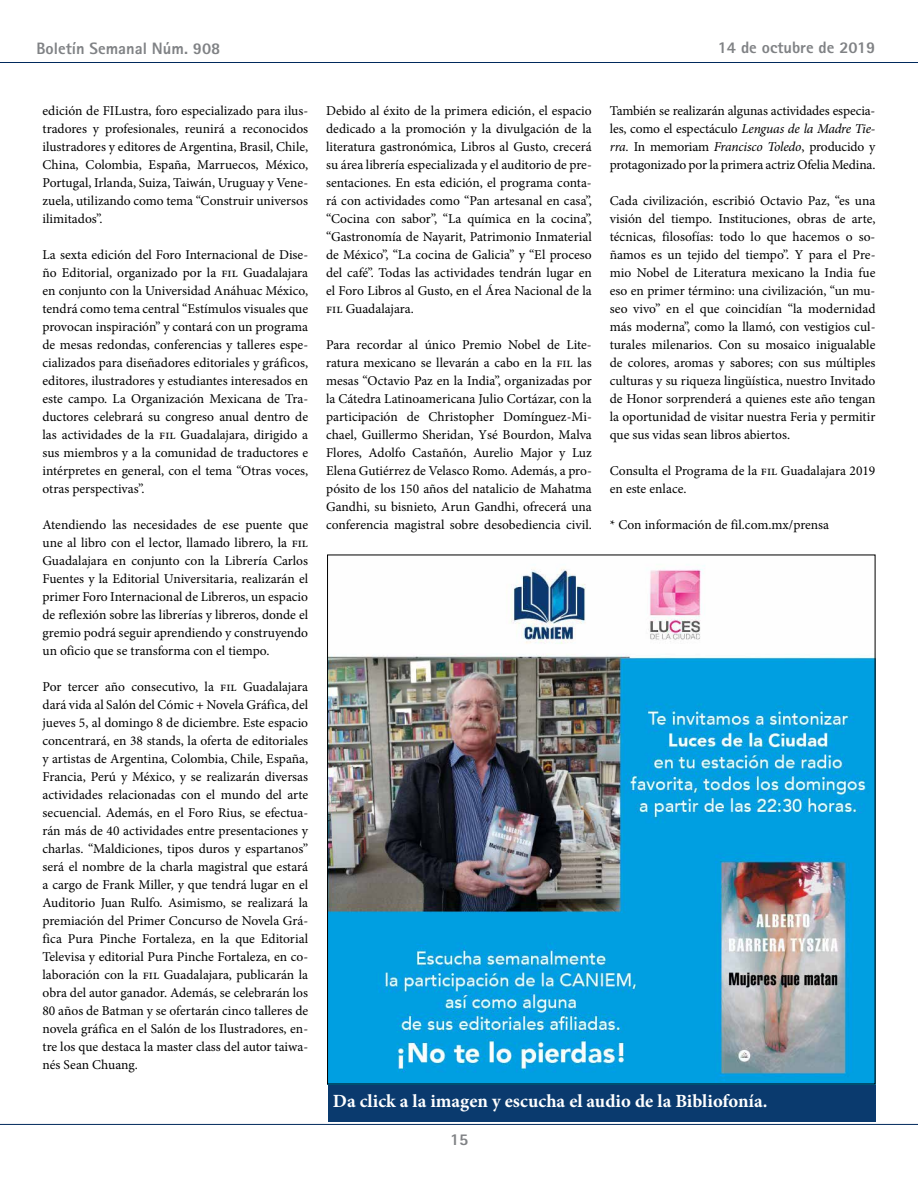
<style>
.page{position:relative;width:918px;height:1188px;background:#fff}
.page>*{position:absolute;margin:0;border:0;box-sizing:border-box;transform-origin:0 0}
.t1{font:700 18.6px "Minion Pro";color:#fff}
.t2{font:800 16.5px "Rotis Sans Serif";color:#808285}
.t3{font:13.5px/18px "Minion Pro";letter-spacing:-.005em;color:#000;text-align:justify}
.s1{font-style:italic}
</style>
<div class="page">
<hr style="left:0;top:62px;width:918px;height:1px;background:#00295c">
<hr style="left:0;top:1124px;width:918px;height:1px;background:#00295c">
<div style="left:328px;top:1081px;width:547px;height:41px;background:#0a3a6e"></div>
<img style="left:329px;top:565px;width:544px;height:517px">
<p class="t2" style="left:36px;top:38px;width:185px">Boletín Semanal Núm. 908</p>
<p class="t2" style="left:718px;top:37px;width:159px">14 de octubre de 2019</p>
<p class="t3" style="left:43px;top:102px;width:267px">edición de FILustra, foro especializado para ilus&shy;tradores y profesionales, reunirá a reconocidos ilustradores y editores de Argentina, Brasil, Chile, China, Colombia, España, Marruecos, México, Portugal, Irlanda, Suiza, Taiwán, Uruguay y Vene&shy;zuela, utilizando como tema “Construir universos ilimitados”.</p>
<p class="t3" style="left:43px;top:246px;width:267px">La sexta edición del Foro Internacional de Dise&shy;ño Editorial, organizado por la fil Guadalajara en conjunto con la Universidad Anáhuac México, tendrá como tema central “Estímulos visuales que provocan inspiración” y contará con un programa de mesas redondas, conferencias y talleres espe&shy;cializados para diseñadores editoriales y gráficos, editores, ilustradores y estudiantes interesados en este campo. La Organización Mexicana de Tra&shy;ductores celebrará su congreso anual dentro de las actividades de la fil Guadalajara, dirigido a sus miembros y a la comunidad de traductores e intérpretes en general, con el tema “Otras voces, otras perspectivas”.</p>
<p class="t3" style="left:43px;top:516px;width:267px">Atendiendo las necesidades de ese puente que une al libro con el lector, llamado librero, la fil Guadalajara en conjunto con la Librería Carlos Fuentes y la Editorial Universitaria, realizarán el primer Foro Internacional de Libreros, un espacio de reflexión sobre las librerías y libreros, donde el gremio podrá seguir aprendiendo y construyendo un oficio que se transforma con el tiempo.</p>
<p class="t3" style="left:43px;top:678px;width:267px">Por tercer año consecutivo, la fil Guadalajara dará vida al Salón del Cómic + Novela Gráfica, del jueves 5, al domingo 8 de diciembre. Este espacio concentrará, en 38 stands, la oferta de editoriales y artistas de Argentina, Colombia, Chile, España, Francia, Perú y México, y se realizarán diversas actividades relacionadas con el mundo del arte secuencial. Además, en el Foro Rius, se efectua&shy;rán más de 40 actividades entre presentaciones y charlas. “Maldiciones, tipos duros y espartanos” será el nombre de la charla magistral que estará a cargo de Frank Miller, y que tendrá lugar en el Auditorio Juan Rulfo. Asimismo, se realizará la premiación del Primer Concurso de Novela Grá&shy;fica Pura Pinche Fortaleza, en la que Editorial Televisa y editorial Pura Pinche Fortaleza, en co&shy;laboración con la fil Guadalajara, publicarán la obra del autor ganador. Además, se celebrarán los 80 años de Batman y se ofertarán cinco talleres de novela gráfica en el Salón de los Ilustradores, en&shy;tre los que destaca la master class del autor taiwa&shy;nés Sean Chuang.</p>
<p class="t3" style="left:326px;top:102px;width:267px">Debido al éxito de la primera edición, el espacio dedicado a la promoción y la divulgación de la literatura gastronómica, Libros al Gusto, crecerá su área librería especializada y el auditorio de pre&shy;sentaciones. En esta edición, el programa conta&shy;rá con actividades como “Pan artesanal en casa”, “Cocina con sabor”, “La química en la cocina”, “Gastronomía de Nayarit, Patrimonio Inmaterial de México”, “La cocina de Galicia” y “El proceso del café”. Todas las actividades tendrán lugar en el Foro Libros al Gusto, en el Área Nacional de la fil Guadalajara.</p>
<p class="t3" style="left:326px;top:336px;width:267px">Para recordar al único Premio Nobel de Lite&shy;ratura mexicano se llevarán a cabo en la fil las mesas “Octavio Paz en la India”, organizadas por la Cátedra Latinoamericana Julio Cortázar, con la participación de Christopher Domínguez-Mi&shy;chael, Guillermo Sheridan, Ysé Bourdon, Malva Flores, Adolfo Castañón, Aurelio Major y Luz Elena Gutiérrez de Velasco Romo. Además, a pro&shy;pósito de los 150 años del natalicio de Mahatma Gandhi, su bisnieto, Arun Gandhi, ofrecerá una conferencia magistral sobre desobediencia civil.</p>
<p class="t3" style="left:610px;top:102px;width:267px">También se realizarán algunas actividades especia&shy;les, como el espectáculo <span class="s1">Lenguas de la Madre Tie&shy;rra.</span> In memoriam <span class="s1">Francisco Toledo</span>, producido y protagonizado por la primera actriz Ofelia Medina.</p>
<p class="t3" style="left:610px;top:192px;width:267px">Cada civilización, escribió Octavio Paz, “es una visión del tiempo. Instituciones, obras de arte, técnicas, filosofías: todo lo que hacemos o so&shy;ñamos es un tejido del tiempo”. Y para el Pre&shy;mio Nobel de Literatura mexicano la India fue eso en primer término: una civilización, “un mu&shy;seo vivo” en el que coincidían “la modernidad más moderna”, como la llamó, con vestigios cul&shy;turales milenarios. Con su mosaico inigualable de colores, aromas y sabores; con sus múltiples culturas y su riqueza lingüística, nuestro Invitado de Honor sorprenderá a quienes este año tengan la oportunidad de visitar nuestra Feria y permitir que sus vidas sean libros abiertos.</p>
<p class="t3" style="left:610px;top:462px;width:267px">Consulta el Programa de la fil Guadalajara 2019 en este enlace.</p>
<p class="t3" style="left:610px;top:516px;width:221px">* Con información de fil.com.mx/prensa</p>
<h1 class="t1" style="left:333px;top:1087px;width:436px">Da click a la imagen y escucha el audio de la Bibliofonía.</h1>
<p class="t2" style="left:450px;top:1129px;width:20px">15</p>
</div>
